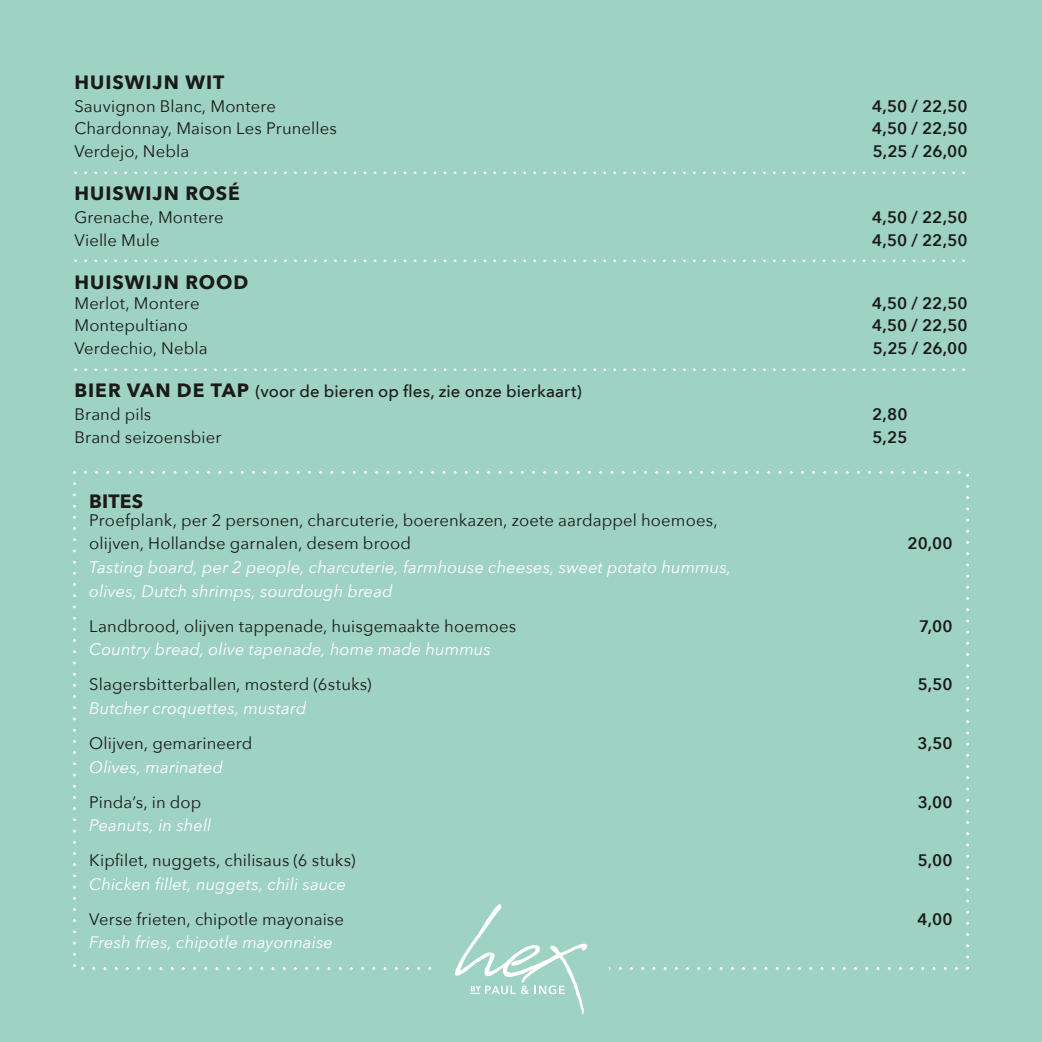
<style>
.page{position:relative;width:1042px;height:1042px;background:#9ed2c2}
.page>*{position:absolute;margin:0;border:0;box-sizing:border-box;transform-origin:0 0}
.t1{font:300 26.25px "Avenir";color:#fff}
.t2{font:700 19.25px "Avenir Next";letter-spacing:.05em;color:#1a1a18}
.t3{font:16.62px/23.6px "Avenir Next";letter-spacing:.005em;color:#1a1a18}
.t4{font:italic 16.62px/23.6px "Avenir Next";letter-spacing:.005em;color:#fff}
.t5{font:600 16.62px "Avenir Next";letter-spacing:-.01em;color:#1a1a18}
.t6{font:500 16.62px/22.8px "Avenir Next";letter-spacing:.01em;color:#1a1a18}
.s1{font-weight:700;font-size:19.25px}
.s2{font-weight:400}
</style>
<div class="page">
<svg style="left:455px;top:904px;width:132px;height:110px"></svg>
<p class="t2" style="left:74px;top:66px;width:151px">HUISWIJN WIT</p>
<p class="t3" style="left:74px;top:93px;width:203px">Sauvignon Blanc, Montere</p>
<p class="t5" style="left:872px;top:92px;width:97px">4,50 / 22,50</p>
<p class="t3" style="left:74px;top:116px;width:264px">Chardonnay, Maison Les Prunelles</p>
<p class="t5" style="left:872px;top:114px;width:97px">4,50 / 22,50</p>
<p class="t3" style="left:74px;top:139px;width:116px">Verdejo, Nebla</p>
<p class="t5" style="left:872px;top:137px;width:96px">5,25 / 26,00</p>
<p class="t2" style="left:74px;top:177px;width:167px">HUISWIJN ROSÉ</p>
<p class="t3" style="left:74px;top:205px;width:151px">Grenache, Montere</p>
<p class="t5" style="left:872px;top:203px;width:97px">4,50 / 22,50</p>
<p class="t3" style="left:74px;top:227px;width:87px">Vielle Mule</p>
<p class="t5" style="left:872px;top:226px;width:97px">4,50 / 22,50</p>
<p class="t2" style="left:74px;top:265px;width:175px">HUISWIJN ROOD</p>
<p class="t3" style="left:74px;top:290px;width:127px">Merlot, Montere</p>
<p class="t5" style="left:872px;top:289px;width:97px">4,50 / 22,50</p>
<p class="t3" style="left:74px;top:313px;width:115px">Montepultiano</p>
<p class="t5" style="left:872px;top:311px;width:97px">4,50 / 22,50</p>
<p class="t3" style="left:74px;top:336px;width:135px">Verdechio, Nebla</p>
<p class="t5" style="left:872px;top:334px;width:96px">5,25 / 26,00</p>
<p class="t6" style="left:74px;top:379px;width:509px"><span class="s1">BIER VAN DE TAP</span> (voor de bieren op fles, zie onze bierkaart)<br><span class="s2">Brand pils</span></p>
<h1 class="t1" style="left:73px;top:150px;width:896px">..........................................................................................</h1>
<h1 class="t1" style="left:73px;top:238px;width:896px">..........................................................................................</h1>
<h1 class="t1" style="left:73px;top:346px;width:896px">..........................................................................................</h1>
<p class="t5" style="left:872px;top:400px;width:37px">2,80</p>
<p class="t3" style="left:74px;top:424px;width:148px">Brand seizoensbier</p>
<p class="t5" style="left:872px;top:422px;width:37px">5,25</p>
<p class="t2" style="left:89px;top:485px;width:55px">BITES</p>
<p class="t3" style="left:89px;top:507px;width:630px">Proefplank, per 2 personen, charcuterie, boerenkazen, zoete aardappel hoemoes, olijven, Hollandse garnalen, desem brood</p>
<p class="t5" style="left:907px;top:529px;width:47px">20,00</p>
<p class="t4" style="left:89px;top:554px;width:644px">Tasting board, per 2 people, charcuterie, farmhouse cheeses, sweet potato hummus, olives, Dutch shrimps, sourdough bread</p>
<p class="t3" style="left:89px;top:613px;width:428px">Landbrood, olijven tappenade, huisgemaakte hoemoes</p>
<p class="t5" style="left:919px;top:611px;width:35px">7,00</p>
<p class="t4" style="left:89px;top:637px;width:403px">Country bread, olive tapenade, home made hummus</p>
<p class="t3" style="left:89px;top:672px;width:284px">Slagersbitterballen, mosterd (6stuks)</p>
<p class="t5" style="left:917px;top:670px;width:36px">5,50</p>
<p class="t4" style="left:89px;top:695px;width:219px">Butcher croquettes, mustard</p>
<p class="t3" style="left:89px;top:730px;width:165px">Olijven, gemarineerd</p>
<p class="t5" style="left:917px;top:729px;width:37px">3,50</p>
<p class="t4" style="left:89px;top:754px;width:135px">Olives, marinated</p>
<p class="t3" style="left:89px;top:789px;width:114px">Pinda’s, in dop</p>
<p class="t5" style="left:917px;top:787px;width:37px">3,00</p>
<p class="t4" style="left:89px;top:813px;width:124px">Peanuts, in shell</p>
<p class="t3" style="left:89px;top:848px;width:268px">Kipfilet, nuggets, chilisaus (6 stuks)</p>
<p class="t5" style="left:918px;top:846px;width:36px">5,00</p>
<p class="t4" style="left:89px;top:871px;width:258px">Chicken fillet, nuggets, chili sauce</p>
<p class="t3" style="left:89px;top:906px;width:256px">Verse frieten, chipotle mayonaise</p>
<p class="t5" style="left:917px;top:905px;width:37px">4,00</p>
<p class="t4" style="left:89px;top:930px;width:245px">Fresh fries, chipotle mayonnaise</p>
</div>
